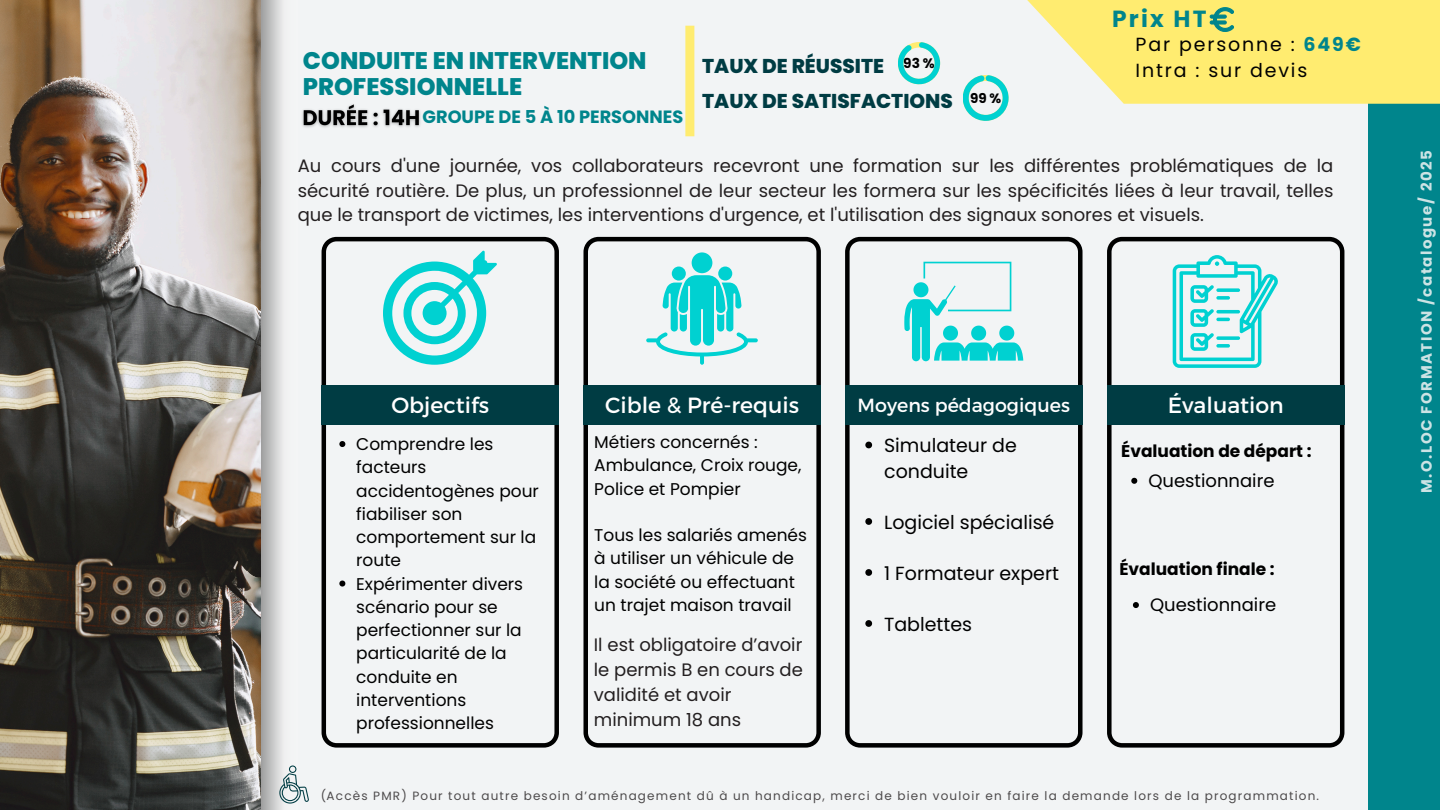
<style>
.page{position:relative;width:1440px;height:810px;background:#f2f4f5}
.page>*{position:absolute;margin:0;border:0;box-sizing:border-box;transform-origin:0 0}
.t1{font:800 24px "Poppins";color:#00858c}
.t2{font:700 23.3px "Poppins";letter-spacing:.1em;color:#00858c}
.t3{font:22px "Montserrat";color:#fff}
.t4{font:800 20px "Poppins";color:#003c43}
.t5{font:19px/25.5px "Poppins";color:#000}
.t6{font:19px "Poppins";letter-spacing:.1em;color:#010101}
.t7{font:19px "Montserrat";color:#fff}
.t8{font:18px/24.8px "Poppins";color:#231f20;text-align:justify}
.t9{font:18px "Poppins";color:#000}
.t10{font:700 17.8px "Poppins";color:#00858c}
.t11{font:17px/23.2px "Poppins";color:#000}
.t12{font:700 17px "Poppins";color:#000}
.t13{font:700 15px "Poppins";letter-spacing:.1em;color:#fffbfb}
.t14{font:12px "Poppins";letter-spacing:.1em;color:#231f20}
.s1{font-weight:700;color:#00858c}
</style>
<div class="page">
<div style="left:1368px;top:0;width:72px;height:810px;background:#00858c"></div>
<svg style="left:322px;top:237px;width:237px;height:511px"></svg>
<div style="left:322px;top:385px;width:237px;height:39px;background:#003c43"></div>
<svg style="left:583px;top:237px;width:238px;height:511px"></svg>
<div style="left:583px;top:385px;width:238px;height:39px;background:#003c43"></div>
<svg style="left:845px;top:237px;width:238px;height:511px"></svg>
<div style="left:845px;top:385px;width:237px;height:39px;background:#003c43"></div>
<svg style="left:1107px;top:237px;width:237px;height:511px"></svg>
<div style="left:1107px;top:385px;width:237px;height:39px;background:#003c43"></div>
<svg style="left:383px;top:251px;width:114px;height:114px"></svg>
<div style="left:718px;top:267px;width:14px;height:14px;background:#00d1d1;border-radius:50%"></div>
<div style="left:672px;top:267px;width:14px;height:14px;background:#00d1d1;border-radius:50%"></div>
<svg style="left:646px;top:275px;width:112px;height:90px"></svg>
<div style="left:692px;top:252px;width:20px;height:21px;background:#00d1d1;border-radius:50%"></div>
<svg style="left:904px;top:262px;width:119px;height:99px"></svg>
<svg style="left:1173px;top:255px;width:106px;height:113px"></svg>
<svg style="left:260px;top:0;width:23px;height:810px;background:#c1c1c0"></svg>
<img style="left:0;top:0;width:260px;height:810px">
<div style="left:1026px;top:0;width:414px;height:104px;background:#ffec70"></div>
<div style="left:685px;top:26px;width:9px;height:110px;background:#ffec70"></div>
<svg style="left:339px;top:441px;width:6px;height:6px"></svg>
<svg style="left:339px;top:581px;width:6px;height:6px"></svg>
<svg style="left:1210px;top:7px;width:24px;height:25px"></svg>
<svg style="left:865px;top:442px;width:7px;height:6px"></svg>
<svg style="left:865px;top:518px;width:7px;height:7px"></svg>
<svg style="left:865px;top:569px;width:7px;height:7px"></svg>
<svg style="left:865px;top:620px;width:7px;height:7px"></svg>
<img style="left:302px;top:104px;width:119px;height:24px">
<svg style="left:279px;top:765px;width:30px;height:39px"></svg>
<svg style="left:1131px;top:478px;width:6px;height:6px"></svg>
<svg style="left:1133px;top:602px;width:6px;height:6px"></svg>
<svg style="left:898px;top:42px;width:42px;height:42px"></svg>
<svg style="left:963px;top:75px;width:46px;height:46px"></svg>
<p class="t1" style="left:303px;top:44px;width:345px">CONDUITE EN INTERVENTION</p>
<p class="t1" style="left:303px;top:70px;width:221px">PROFESSIONNELLE</p>
<p class="t10" style="left:423px;top:104px;width:262px">GROUPE DE 5 À 10 PERSONNES</p>
<h5 class="t4" style="left:702px;top:52px;width:234px">TAUX DE RÉUSSITE <sup>93</sup> <sup>%</sup></h5>
<p class="t4" style="left:702px;top:87px;width:301px">TAUX DE SATISFACTIONS <sup>99</sup> <sup>%</sup></p>
<p class="t2" style="left:1112px;top:2px;width:96px">Prix HT</p>
<h1 class="t6" style="left:1136px;top:31px;width:227px">Par personne : <span class="s1">649€</span></h1>
<h4 class="t6" style="left:1136px;top:57px;width:173px">Intra : sur devis</h4>
<h4 class="t8" style="left:298px;top:153px;width:1037px">Au cours d'une journée, vos collaborateurs recevront une formation sur les différentes problématiques de la sécurité routière. De plus, un professionnel de leur secteur les formera sur les spécificités liées à leur travail, telles que le transport de victimes, les interventions d'urgence, et l'utilisation des signaux sonores et visuels.</h4>
<p class="t3" style="left:391px;top:391px;width:99px">Objectifs</p>
<h2 class="t3" style="left:605px;top:391px;width:195px">Cible &amp; Pré-requis</h2>
<p class="t7" style="left:858px;top:393px;width:214px">Moyens pédagogiques</p>
<h5 class="t3" style="left:1168px;top:391px;width:118px">Évaluation</h5>
<p class="t11" style="left:356px;top:432px;width:184px">Comprendre les facteurs accidentogènes pour fiabiliser son comportement sur la route</p>
<p class="t11" style="left:356px;top:572px;width:168px">Expérimenter divers scénario pour se perfectionner sur la particularité de la conduite en interventions professionnelles</p>
<h6 class="t11" style="left:594px;top:430px;width:209px">Métiers concernés :<br>Ambulance, Croix rouge,<br>Police et Pompier</h6>
<p class="t11" style="left:594px;top:523px;width:214px">Tous les salariés amenés à utiliser un véhicule de la société ou effectuant un trajet maison travail</p>
<p class="t5" style="left:884px;top:433px;width:134px">Simulateur de conduite</p>
<h3 class="t5" style="left:884px;top:509px;width:172px">Logiciel spécialisé</h3>
<p class="t5" style="left:884px;top:560px;width:176px">1 Formateur expert</p>
<p class="t5" style="left:884px;top:611px;width:89px">Tablettes</p>
<p class="t12" style="left:1121px;top:439px;width:192px">Évaluation de départ :</p>
<p class="t9" style="left:1148px;top:468px;width:128px">Questionnaire</p>
<p class="t12" style="left:1119px;top:558px;width:157px">Évaluation finale :</p>
<p class="t9" style="left:1150px;top:592px;width:128px">Questionnaire</p>
<h3 class="t8" style="left:594px;top:633px;width:211px;text-align:left">Il est obligatoire d’avoir le permis B en cours de validité et avoir minimum 18 ans</h3>
<p class="t14" style="left:320px;top:788px;width:1001px">(Accès PMR) Pour tout autre besoin d’aménagement dû à un handicap, merci de bien vouloir en faire la demande lors de la programmation.</p>
<p class="t13" style="left:1416px;top:493px;width:344px;rotate:-90deg">M.O.LOC FORMATION /catalogue/ 2025</p>
</div>
